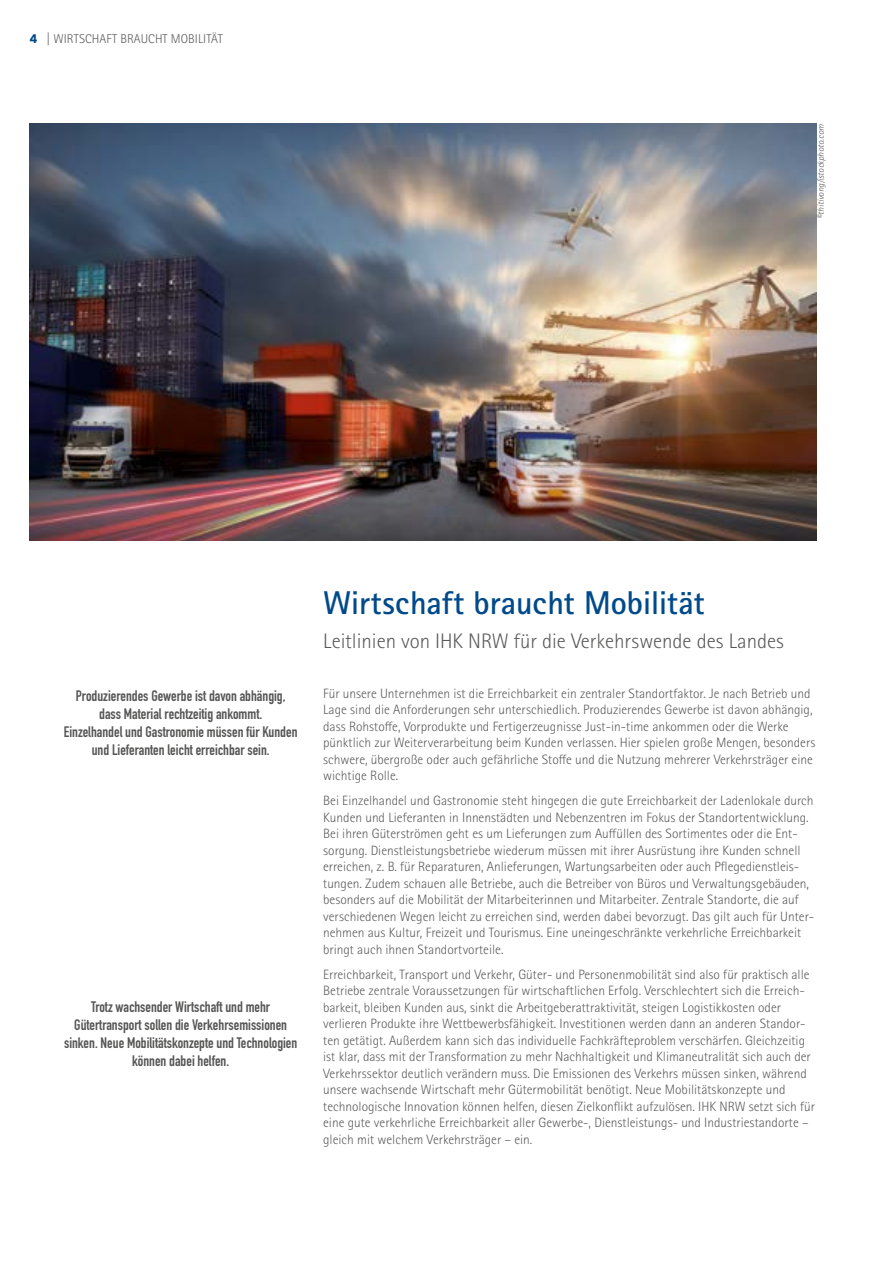
<style>
.page{position:relative;width:893px;height:1263px;background:#fff}
.page>*{position:absolute;margin:0;border:0;box-sizing:border-box;transform-origin:0 0}
.Headline_ocean_2021{font:600 33px "Rotis II Sans Pro";color:#004a8b}
.Fließtext{font:300 21px "Rotis II Sans Pro";color:#565655}
.DIN_schrift_text{font:700 15px/18px "DIN Condensed";color:#565655;text-align:center}
.Fließtext-2{font:300 13.5px/16.5px "Rotis II Sans Pro";color:#565655}
.Reiter_linksbündig{font:300 12.75px "Rotis II Sans Pro";letter-spacing:.005em;color:#565655}
.t1{font:900 12.75px "Rotis II Sans Pro";color:#004a8b}
.quelle_6{font:italic 300 9px "Rotis Sans Serif Std";letter-spacing:-.005em;color:#565655}
</style>
<div class="page">
<img style="left:30px;top:123px;width:786px;height:418px">
<p class="t1" style="left:30px;top:31px;width:9px">4</p>
<p class="Reiter_linksbündig" style="left:47px;top:32px;width:178px">| WIRTSCHAFT BRAUCHT MOBILITÄT</p>
<p class="quelle_6" style="left:816px;top:219px;width:96px;rotate:-90deg">©thitivong/istockphoto.com</p>
<p class="DIN_schrift_text" style="left:64px;top:686px;width:235px">Produzierendes Gewerbe ist davon abhängig, dass Material rechtzeitig ankommt.<br>Einzelhandel und Gastronomie müssen für Kunden und Lieferanten leicht erreichbar sein.</p>
<p class="DIN_schrift_text" style="left:64px;top:998px;width:235px">Trotz wachsender Wirtschaft und mehr Gütertransport sollen die Verkehrsemissionen sinken. Neue Mobilitätskonzepte und Technologien können dabei helfen.</p>
<p class="Headline_ocean_2021" style="left:323px;top:584px;width:383px">Wirtschaft braucht Mobilität</p>
<p class="Fließtext" style="left:323px;top:629px;width:462px">Leitlinien von IHK NRW für die Verkehrswende des Landes</p>
<p class="Fließtext-2" style="left:323px;top:685px;width:494px">Für unsere Unternehmen ist die Erreichbarkeit ein zentraler Standortfaktor. Je nach Betrieb und Lage sind die Anforderungen sehr unterschiedlich. Produzierendes Gewerbe ist davon abhängig, dass Rohstoffe, Vorprodukte und Fertigerzeugnisse Just-in-time ankommen oder die Werke pünktlich zur Weiterverarbeitung beim Kunden verlassen. Hier spielen große Mengen, besonders schwere, übergroße oder auch gefährliche Stoffe und die Nutzung mehrerer Verkehrsträger eine wichtige Rolle.</p>
<p class="Fließtext-2" style="left:323px;top:792px;width:493px">Bei Einzelhandel und Gastronomie steht hingegen die gute Erreichbarkeit der Ladenlokale durch Kunden und Lieferanten in Innenstädten und Nebenzentren im Fokus der Standortentwicklung.<br>Bei ihren Güterströmen geht es um Lieferungen zum Auffüllen des Sortimentes oder die Ent&shy;sorgung. Dienstleistungsbetriebe wiederum müssen mit ihrer Ausrüstung ihre Kunden schnell erreichen, z. B. für Reparaturen, Anlieferungen, Wartungsarbeiten oder auch Pflegedienstleis&shy;tungen. Zudem schauen alle Betriebe, auch die Betreiber von Büros und Verwaltungsgebäuden, besonders auf die Mobilität der Mitarbeiterinnen und Mitarbeiter. Zentrale Standorte, die auf verschiedenen Wegen leicht zu erreichen sind, werden dabei bevorzugt. Das gilt auch für Unter&shy;nehmen aus Kultur, Freizeit und Tourismus. Eine uneingeschränkte verkehrliche Erreichbarkeit bringt auch ihnen Standortvorteile.</p>
<p class="Fließtext-2" style="left:323px;top:966px;width:493px">Erreichbarkeit, Transport und Verkehr, Güter- und Personenmobilität sind also für praktisch alle Betriebe zentrale Voraussetzungen für wirtschaftlichen Erfolg. Verschlechtert sich die Erreich&shy;barkeit, bleiben Kunden aus, sinkt die Arbeitgeberattraktivität, steigen Logistikkosten oder verlieren Produkte ihre Wettbewerbsfähigkeit. Investitionen werden dann an anderen Standor&shy;ten getätigt. Außerdem kann sich das individuelle Fachkräfteproblem verschärfen. Gleichzeitig ist klar, dass mit der Transformation zu mehr Nachhaltigkeit und Klimaneutralität sich auch der Verkehrssektor deutlich verändern muss. Die Emissionen des Verkehrs müssen sinken, während unsere wachsende Wirtschaft mehr Gütermobilität benötigt. Neue Mobilitätskonzepte und technologische Innovation können helfen, diesen Zielkonflikt aufzulösen. IHK NRW setzt sich für eine gute verkehrliche Erreichbarkeit aller Gewerbe-, Dienstleistungs- und Industriestandorte – gleich mit welchem Verkehrsträger – ein.</p>
</div>
